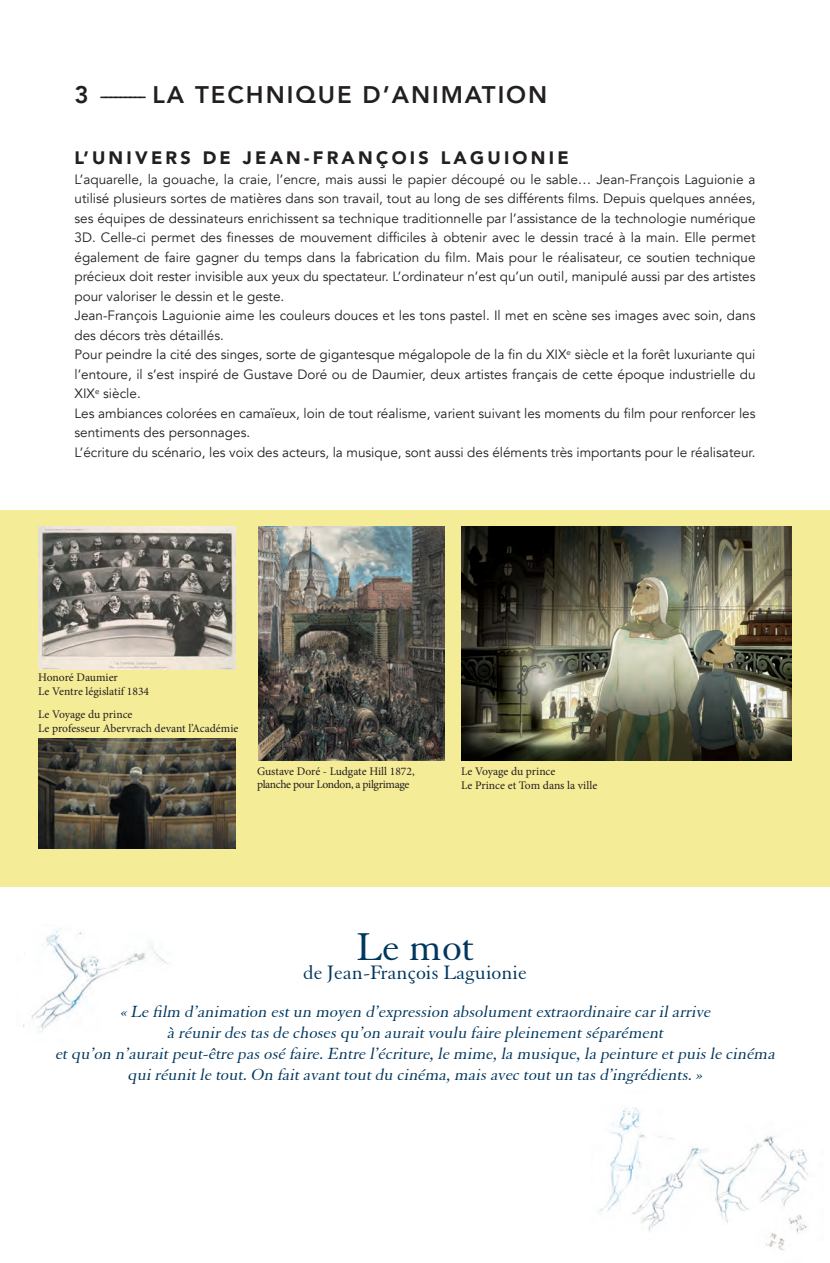
<style>
.page{position:relative;width:830px;height:1263px;background:#fff}
.page>*{position:absolute;margin:0;border:0;box-sizing:border-box;transform-origin:0 0}
.t1{font:42px "Elegant Garamond BT";color:#00375f}
.t2{font:800 24px "Avenir";letter-spacing:.08em;color:#231f20}
.t3{font:21px "Elegant Garamond BT";color:#00375f}
.t4{font:900 18px "Avenir";letter-spacing:.18em;color:#231f20}
.t5{font:italic 17.4px/21px "Elegant Garamond BT";color:#00375f;text-align:center}
.t6{font:13.5px/19.5px "Avenir";color:#231f20}
.t7{font:11.55px/14px "Minion Pro";letter-spacing:-.005em;color:#231f20}
.s1{font-weight:300}
</style>
<div class="page">
<img style="left:23px;top:928px;width:146px;height:104px">
<img style="left:598px;top:1107px;width:210px;height:143px">
<div style="left:0;top:510px;width:829px;height:377px;background:#f5ec98"></div>
<img style="left:258px;top:527px;width:187px;height:233px">
<img style="left:461px;top:527px;width:330px;height:233px">
<img style="left:38px;top:739px;width:197px;height:109px">
<img style="left:38px;top:527px;width:197px;height:143px">
<h2 class="t2" style="left:74px;top:76px;width:474px">3 <span class="s1">---------</span> LA TECHNIQUE D’ANIMATION</h2>
<h3 class="t4" style="left:74px;top:142px;width:495px">L’UNIVERS DE JEAN-FRANÇOIS LAGUIONIE</h3>
<p class="t6" style="left:74px;top:170px;width:682px">L’aquarelle, la gouache, la craie, l’encre, mais aussi le papier découpé ou le sable… Jean-François Laguionie a utilisé plusieurs sortes de matières dans son travail, tout au long de ses différents films. Depuis quelques années, ses équipes de dessinateurs enrichissent sa technique traditionnelle par l’assistance de la technologie numérique 3D. Celle-ci permet des finesses de mouvement difficiles à obtenir avec le dessin tracé à la main. Elle permet également de faire gagner du temps dans la fabrication du film. Mais pour le réalisateur, ce soutien technique précieux doit rester invisible aux yeux du spectateur. L’ordinateur n’est qu’un outil, manipulé aussi par des artistes pour valoriser le dessin et le geste.<br>Jean-François Laguionie aime les couleurs douces et les tons pastel. Il met en scène ses images avec soin, dans des décors très détaillés.<br>Pour peindre la cité des singes, sorte de gigantesque mégalopole de la fin du XIX<sup>e</sup> siècle et la forêt luxuriante qui l’entoure, il s’est inspiré de Gustave Doré ou de Daumier, deux artistes français de cette époque industrielle du XIX<sup>e</sup> siècle.<br>Les ambiances colorées en camaïeux, loin de tout réalisme, varient suivant les moments du film pour renforcer les sentiments des personnages.<br>L’écriture du scénario, les voix des acteurs, la musique, sont aussi des éléments très importants pour le réalisateur.</p>
<p class="t7" style="left:38px;top:671px;width:112px">Honoré Daumier<br>Le Ventre législatif 1834</p>
<p class="t7" style="left:38px;top:708px;width:201px">Le Voyage du prince<br>Le professeur Abervrach devant l’Académie</p>
<p class="t7" style="left:257px;top:764px;width:159px;line-height:13.5px">Gustave Doré - Ludgate Hill 1872, planche pour London, a pilgrimage</p>
<p class="t7" style="left:461px;top:764px;width:138px">Le Voyage du prince<br>Le Prince et Tom dans la ville</p>
<h1 class="t1" style="left:356px;top:922px;width:119px">Le mot</h1>
<h3 class="t3" style="left:303px;top:960px;width:225px">de Jean-François Laguionie</h3>
<p class="t5" style="left:55px;top:1000px;width:724px">« Le film d’animation estun moyen d’expression absolumentextraordinaire carilarrive<br>à réunirdestasde chosesqu’on auraitvoulu faire pleinementséparément<br>etqu’on n’auraitpeut-être pasosé faire.Entre l’écriture,le mime,la musique,la peinture etpuisle cinéma quiréunitle tout.On faitavanttoutdu cinéma,maisavec toutun tasd’ingrédients.»</p>
</div>
